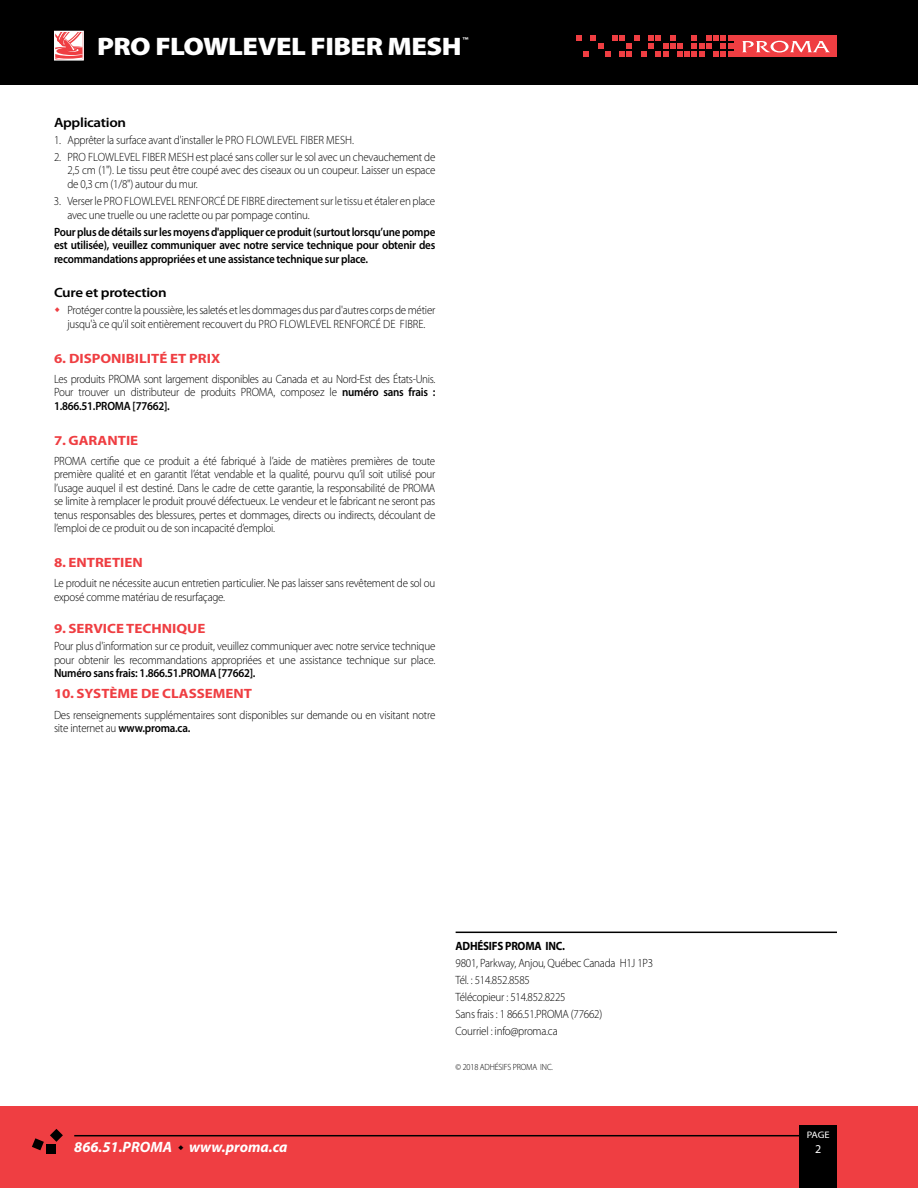
<style>
.page{position:relative;width:918px;height:1188px;background:#fff}
.page>*{position:absolute;margin:0;border:0;box-sizing:border-box;transform-origin:0 0}
.t1{font:900 25.35px "Myriad Pro";letter-spacing:-.02em;color:#fff;scale:1.11 1}
.t2{font:italic 700 15px "Myriad Pro";color:#fff}
.t3{font:700 13.5px "Myriad Pro";color:#ef3e42;scale:1.11 1}
.t4{font:600 13.5px "Myriad Pro";letter-spacing:-.02em;color:#000;scale:1.11 1}
.t5{font:300 12px/13.5px "Myriad Pro";letter-spacing:-.02em;color:#000;scale:.92 1}
.t6{font:600 12px/13.5px "Myriad Pro";letter-spacing:-.02em;color:#000;text-align:justify;scale:.92 1}
.t7{font:700 12px "Myriad Pro";letter-spacing:-.02em;color:#000;scale:.92 1}
.t8{font:12px "Myriad Pro";color:#fff}
.t9{font:9.45px "Myriad Pro";color:#fff;scale:1.11 1}
.t10{font:300 9px "Myriad Pro";letter-spacing:-.02em;color:#000;scale:.92 1}
.t11{font:600 8.4px "Myriad Pro";color:#fff;scale:1.11 1}
.s1{font-weight:600}
</style>
<div class="page">
<div style="left:0;top:0;width:918px;height:84px;background:#000"></div>
<div style="left:0;top:1107px;width:918px;height:81px;background:#ef3e42"></div>
<div style="left:799px;top:1125px;width:38px;height:63px;background:#000"></div>
<hr style="left:74px;top:1135px;width:725px;height:1px;background:#000">
<svg style="left:56px;top:33px;width:26px;height:26px"></svg>
<div style="left:54px;top:31px;width:30px;height:30px;border:1px solid #fff"></div>
<div style="left:735px;top:35px;width:102px;height:22px;background:#ef3e42"></div>
<svg style="left:576px;top:35px;width:157px;height:22px"></svg>
<svg style="left:742px;top:41px;width:88px;height:12px"></svg>
<hr style="left:456px;top:932px;width:381px;height:1px;background:#000">
<div style="left:46px;top:1145px;width:9px;height:9px;background:#000"></div>
<svg style="left:50px;top:1129px;width:13px;height:13px"></svg>
<svg style="left:32px;top:1138px;width:12px;height:12px"></svg>
<h1 class="t1" style="left:97px;top:30px;width:330px">PRO FLOWLEVEL FIBER MESH</h1>
<p class="t11" style="left:462px;top:36px;width:7px">™</p>
<p class="t4" style="left:54px;top:115px;width:66px">Application</p>
<p class="t5" style="left:54px;top:133px;width:328px">1. Apprêter la surface avant d'installer le PRO FLOWLEVEL FIBER MESH.</p>
<p class="t5" style="left:68px;top:150px;width:401px;text-align:justify;text-indent:-13px">2. PRO FLOWLEVEL FIBER MESH est placé sans coller sur le sol avec un chevauchement de 2,5 cm (1"). Le tissu peut être coupé avec des ciseaux ou un coupeur. Laisser un espace de 0,3 cm (1/8") autour du mur.</p>
<p class="t5" style="left:68px;top:194px;width:401px;text-indent:-14px">3. Verser le PRO FLOWLEVEL RENFORCÉ DE FIBRE directement sur le tissu et étaler en place avec une truelle ou une raclette ou par pompage continu.</p>
<p class="t6" style="left:54px;top:225px;width:416px">Pour plus de détails sur les moyens d'appliquer ce produit (surtout lorsqu’une pompe est utilisée), veuillez communiquer avec notre service technique pour obtenir des recommandations appropriées et une assistance technique sur place.</p>
<p class="t4" style="left:54px;top:285px;width:103px">Cure et protection</p>
<p class="t5" style="left:68px;top:304px;width:401px">Protéger contre la poussière, les saletés et les dommages dus par d'autres corps de métier jusqu'à ce qu'il soit entièrement recouvert du PRO FLOWLEVEL RENFORCÉ DE FIBRE.</p>
<p class="t3" style="left:54px;top:349px;width:151px">6. DISPONIBILITÉ ET PRIX</p>
<p class="t5" style="left:54px;top:372px;width:416px;text-align:justify">Les produits PROMA sont largement disponibles au Canada et au Nord-Est des États-Unis.<br>Pour trouver un distributeur de produits PROMA, composez le <span class="s1">numéro sans frais :<br>1.866.51.PROMA [77662].</span></p>
<p class="t3" style="left:54px;top:431px;width:77px">7. GARANTIE</p>
<p class="t5" style="left:54px;top:454px;width:416px;text-align:justify">PROMA certifie que ce produit a été fabriqué à l’aide de matières premières de toute première qualité et en garantit l’état vendable et la qualité, pourvu qu’il soit utilisé pour l’usage auquel il est destiné. Dans le cadre de cette garantie, la responsabilité de PROMA se limite à remplacer le produit prouvé défectueux. Le vendeur et le fabricant ne seront pas tenus responsables des blessures, pertes et dommages, directs ou indirects, découlant de l’emploi de ce produit ou de son incapacité d’emploi.</p>
<p class="t3" style="left:54px;top:554px;width:82px">8. ENTRETIEN</p>
<p class="t5" style="left:54px;top:577px;width:416px">Le produit ne nécessite aucun entretien particulier. Ne pas laisser sans revêtement de sol ou exposé comme matériau de resurfaçage.</p>
<p class="t3" style="left:54px;top:620px;width:138px">9. SERVICE TECHNIQUE</p>
<p class="t5" style="left:54px;top:640px;width:416px">Pour plus d'information sur ce produit, veuillez communiquer avec notre service technique pour obtenir les recommandations appropriées et une assistance technique sur place.</p>
<p class="t6" style="left:54px;top:666px;width:221px">Numéro sans frais: 1.866.51.PROMA [77662].</p>
<p class="t3" style="left:54px;top:685px;width:180px">10. SYSTÈME DE CLASSEMENT</p>
<p class="t5" style="left:54px;top:708px;width:416px">Des renseignements supplémentaires sont disponibles sur demande ou en visitant notre site internet au <span class="s1">www.proma.ca.</span></p>
<p class="t2" style="left:74px;top:1137px;width:215px">866.51.PROMA www.proma.ca</p>
<p class="t7" style="left:456px;top:938px;width:120px">ADHÉSIFS PROMA INC.</p>
<p class="t5" style="left:456px;top:955px;width:216px;line-height:17.1px">9801, Parkway, Anjou, Québec Canada H1J 1P3<br>Tél. : 514.852.8585<br>Télécopieur : 514.852.8225<br>Sans frais : 1 866.51.PROMA (77662)<br>Courriel : info@proma.ca</p>
<p class="t10" style="left:456px;top:1062px;width:107px">© 2018 ADHÉSIFS PROMA INC.</p>
<p class="t9" style="left:807px;top:1129px;width:22px">PAGE</p>
<p class="t8" style="left:815px;top:1141px;width:8px">2</p>
</div>
